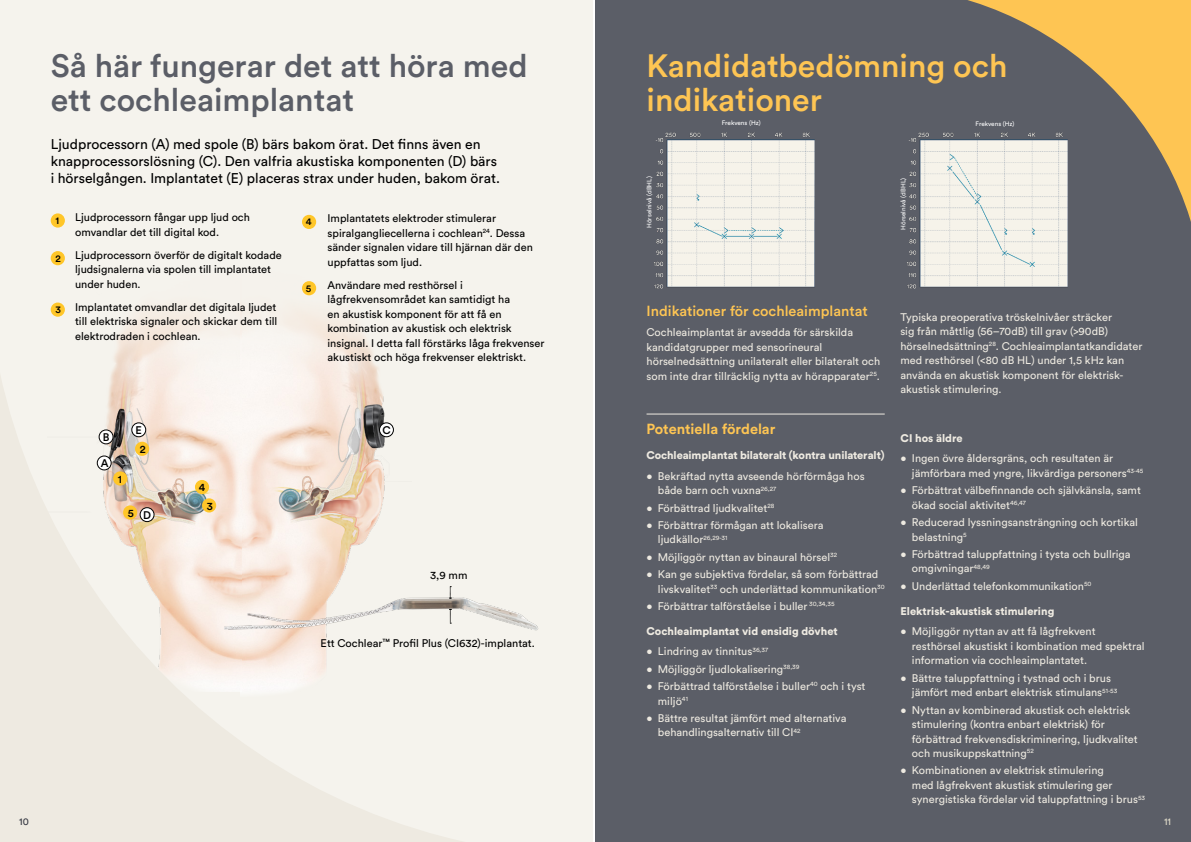
<style>
.page{position:relative;width:1191px;height:842px;background:#fff}
.page>*{position:absolute;margin:0;border:0;box-sizing:border-box;transform-origin:0 0}
.t1{font:500 32px/34px "Circular Std";color:#5b5e67}
.t2{font:500 32px/34px "Circular Std";color:#fec553}
.t3{font:500 14.5px "Circular Std";color:#fec553}
.t4{font:700 14.5px "Circular Std";color:#fec553}
.t5{font:14px/17px "Circular Std";color:#000}
.t6{font:11px/14.5px "Circular Std";color:#eeeae1}
.t7{font:11px/14.5px "Circular Std";color:#000}
.t8{font:900 11px "Circular Std";color:#eeeae1}
.t9{font:500 11px "Circular Std";color:#000}
.t10{font:500 10px "Circular Std";color:#000}
.t11{font:10px "Circular Std";color:#e2ddcb}
.t12{font:10px "Circular Std";color:#343741}
.t13{font:6.4px "Circular Std";color:#fff}
.s1{font-size:8.8px}
</style>
<div class="page">
<div style="left:0;top:0;width:592px;height:842px;background:#f5f3ed"></div>
<div style="left:595px;top:0;width:596px;height:842px;background:#5b5e67"></div>
<svg style="left:968px;top:0;width:223px;height:222px"></svg>
<div style="left:51px;top:213px;width:14px;height:15px;background:#ffc629;border-radius:50%"></div>
<div style="left:302px;top:215px;width:14px;height:14px;background:#ffc629;border-radius:50%"></div>
<hr style="left:646px;top:414px;width:238px;height:1px;background:#eeeae1">
<svg style="left:0;top:247px;width:593px;height:595px"></svg>
<img style="left:224px;top:593px;width:320px;height:54px">
<svg style="left:449px;top:586px;width:2px;height:13px"></svg>
<svg style="left:449px;top:609px;width:2px;height:15px"></svg>
<img style="left:654px;top:132px;width:161px;height:157px">
<img style="left:907px;top:115px;width:172px;height:174px">
<div style="left:943px;top:121px;width:104px;height:9px;background:#5b5e67"></div>
<div style="left:900px;top:152px;width:9px;height:104px;background:#5b5e67"></div>
<div style="left:646px;top:150px;width:9px;height:104px;background:#5b5e67"></div>
<h1 class="t1" style="left:51px;top:48px;width:478px">Så här fungerar det att höra med ett cochleaimplantat</h1>
<p class="t5" style="left:51px;top:135px;width:451px">Ljudprocessorn (A) med spole (B) bärs bakom örat. Det finns även en knapprocessorslösning (C). Den valfria akustiska komponenten (D) bärs i hörselgången. Implantatet (E) placeras strax under huden, bakom örat.</p>
<p class="t10" style="left:55px;top:214px;width:5px">1</p>
<p class="t10" style="left:55px;top:252px;width:7px">2</p>
<p class="t7" style="left:75px;top:210px;width:176px">Ljudprocessorn fångar upp ljud och omvandlar det till digital kod.</p>
<p class="t7" style="left:75px;top:247px;width:208px">Ljudprocessorn överför de digitalt kodade ljudsignalerna via spolen till implantatet under huden.</p>
<p class="t7" style="left:75px;top:299px;width:204px;text-align:justify">Implantatet omvandlar det digitala ljudet till elektriska signaler och skickar dem till elektrodraden i cochlean.</p>
<p class="t7" style="left:327px;top:211px;width:207px">Implantatets elektroder stimulerar spiralgangliecellerna i cochlean<sup>24</sup>. Dessa sänder signalen vidare till hjärnan där den uppfattas som ljud.</p>
<p class="t7" style="left:327px;top:278px;width:218px">Användare med resthörsel i lågfrekvensområdet kan samtidigt ha<br>en akustisk komponent för att få en kombination av akustisk och elektrisk insignal. I detta fall förstärks låga frekvenser akustiskt och höga frekvenser elektriskt.</p>
<p class="t10" style="left:306px;top:216px;width:7px">4</p>
<p class="t10" style="left:306px;top:282px;width:7px">5</p>
<p class="t10" style="left:55px;top:303px;width:7px">3</p>
<p class="t9" style="left:103px;top:430px;width:8px">B</p>
<p class="t9" style="left:101px;top:456px;width:9px">A</p>
<p class="t9" style="left:118px;top:472px;width:6px">1</p>
<p class="t9" style="left:135px;top:423px;width:8px">E</p>
<p class="t9" style="left:140px;top:442px;width:7px">2</p>
<p class="t9" style="left:128px;top:506px;width:8px">5</p>
<p class="t9" style="left:143px;top:508px;width:9px">D</p>
<p class="t9" style="left:199px;top:481px;width:8px">4</p>
<p class="t9" style="left:207px;top:499px;width:8px">3</p>
<p class="t9" style="left:382px;top:423px;width:10px">C</p>
<p class="t7" style="left:430px;top:567px;width:39px">3,9 mm</p>
<p class="t7" style="left:321px;top:635px;width:216px">Ett Cochlear<span class="s1">™</span> Profil Plus (CI632)-implantat.</p>
<p class="t12" style="left:19px;top:815px;width:11px">10</p>
<h1 class="t2" style="left:646px;top:48px;width:362px">Kandidatbedömning och indikationer</h1>
<p class="t13" style="left:722px;top:118px;width:40px">Frekvens (Hz)</p>
<p class="t13" style="left:975px;top:120px;width:40px">Frekvens (Hz)</p>
<p class="t13" style="left:645px;top:228px;width:53px;rotate:-90deg">Hörselnivå (dBHL)</p>
<p class="t13" style="left:899px;top:230px;width:53px;rotate:-90deg">Hörselnivå (dBHL)</p>
<h2 class="t3" style="left:646px;top:302px;width:223px">Indikationer för cochleaimplantat</h2>
<p class="t6" style="left:646px;top:325px;width:235px">Cochleaimplantat är avsedda för särskilda kandidatgrupper med sensorineural hörselnedsättning unilateralt eller bilateralt och som inte drar tillräcklig nytta av hörapparater<sup>25</sup>.</p>
<h2 class="t4" style="left:646px;top:420px;width:130px">Potentiella fördelar</h2>
<p class="t8" style="left:646px;top:448px;width:239px">Cochleaimplantat bilateralt (kontra unilateralt)</p>
<p class="t6" style="left:658px;top:468px;width:208px;text-indent:-11px">• Bekräftad nytta avseende hörförmåga hos både barn och vuxna<sup>26,27</sup></p>
<p class="t6" style="left:646px;top:500px;width:129px">• Förbättrad ljudkvalitet<sup>28</sup></p>
<p class="t6" style="left:658px;top:518px;width:167px;text-indent:-11px">• Förbättrar förmågan att lokalisera ljudkällor<sup>26,29-31</sup></p>
<p class="t6" style="left:646px;top:549px;width:192px">• Möjliggör nyttan av binaural hörsel<sup>32</sup></p>
<p class="t6" style="left:658px;top:567px;width:228px;text-indent:-11px">• Kan ge subjektiva fördelar, så som förbättrad livskvalitet<sup>33</sup> och underlättad kommunikation<sup>30</sup></p>
<p class="t6" style="left:646px;top:599px;width:189px">• Förbättrar talförståelse i buller <sup>30,34,35</sup></p>
<p class="t8" style="left:646px;top:624px;width:193px">Cochleaimplantat vid ensidig dövhet</p>
<p class="t6" style="left:646px;top:644px;width:123px">• Lindring av tinnitus<sup>36,37</sup></p>
<p class="t6" style="left:646px;top:661px;width:154px">• Möjliggör ljudlokalisering<sup>38,39</sup></p>
<p class="t6" style="left:658px;top:679px;width:209px;text-indent:-11px">• Förbättrad talförståelse i buller<sup>40</sup> och i tyst miljö<sup>41</sup></p>
<p class="t6" style="left:658px;top:711px;width:190px;text-indent:-11px">• Bättre resultat jämfört med alternativa behandlingsalternativ till CI<sup>42</sup></p>
<p class="t6" style="left:900px;top:310px;width:244px">Typiska preoperativa tröskelnivåer sträcker<br>sig från måttlig (56–70dB) till grav (&gt;90dB) hörselnedsättning<sup>28</sup>. Cochleaimplantatkandidater med resthörsel (&lt;80 dB HL) under 1,5 kHz kan använda en akustisk komponent för elektrisk&shy;akustisk stimulering.</p>
<p class="t8" style="left:900px;top:431px;width:64px">CI hos äldre</p>
<p class="t6" style="left:912px;top:451px;width:233px;text-indent:-11px">• Ingen övre åldersgräns, och resultaten är jämförbara med yngre, likvärdiga personers<sup>43-45</sup></p>
<p class="t6" style="left:912px;top:483px;width:230px;text-indent:-11px">• Förbättrat välbefinnande och självkänsla, samt ökad social aktivitet<sup>46,47</sup></p>
<p class="t6" style="left:912px;top:515px;width:227px;text-indent:-11px">• Reducerad lyssningsansträngning och kortikal belastning<sup>5</sup></p>
<p class="t6" style="left:912px;top:547px;width:220px;text-indent:-11px">• Förbättrad taluppfattning i tysta och bullriga omgivningar<sup>48,49</sup></p>
<p class="t6" style="left:900px;top:579px;width:192px">• Underlättad telefonkommunikation<sup>50</sup></p>
<p class="t8" style="left:900px;top:604px;width:155px">Elektrisk-akustisk stimulering</p>
<p class="t6" style="left:912px;top:624px;width:234px;text-indent:-11px">• Möjliggör nyttan av att få lågfrekvent resthörsel akustiskt i kombination med spektral information via cochleaimplantatet.</p>
<p class="t6" style="left:912px;top:670px;width:207px;text-indent:-11px">• Bättre taluppfattning i tystnad och i brus jämfört med enbart elektrisk stimulans<sup>51-53</sup></p>
<p class="t6" style="left:912px;top:702px;width:227px;text-indent:-11px">• Nyttan av kombinerad akustisk och elektrisk stimulering (kontra enbart elektrisk) för förbättrad frekvensdiskriminering, ljudkvalitet och musikuppskattning<sup>52</sup></p>
<p class="t6" style="left:912px;top:763px;width:235px;text-indent:-11px">• Kombinationen av elektrisk stimulering<br>med lågfrekvent akustisk stimulering ger synergistiska fördelar vid taluppfattning i brus<sup>53</sup></p>
<p class="t11" style="left:1164px;top:816px;width:9px">11</p>
</div>
